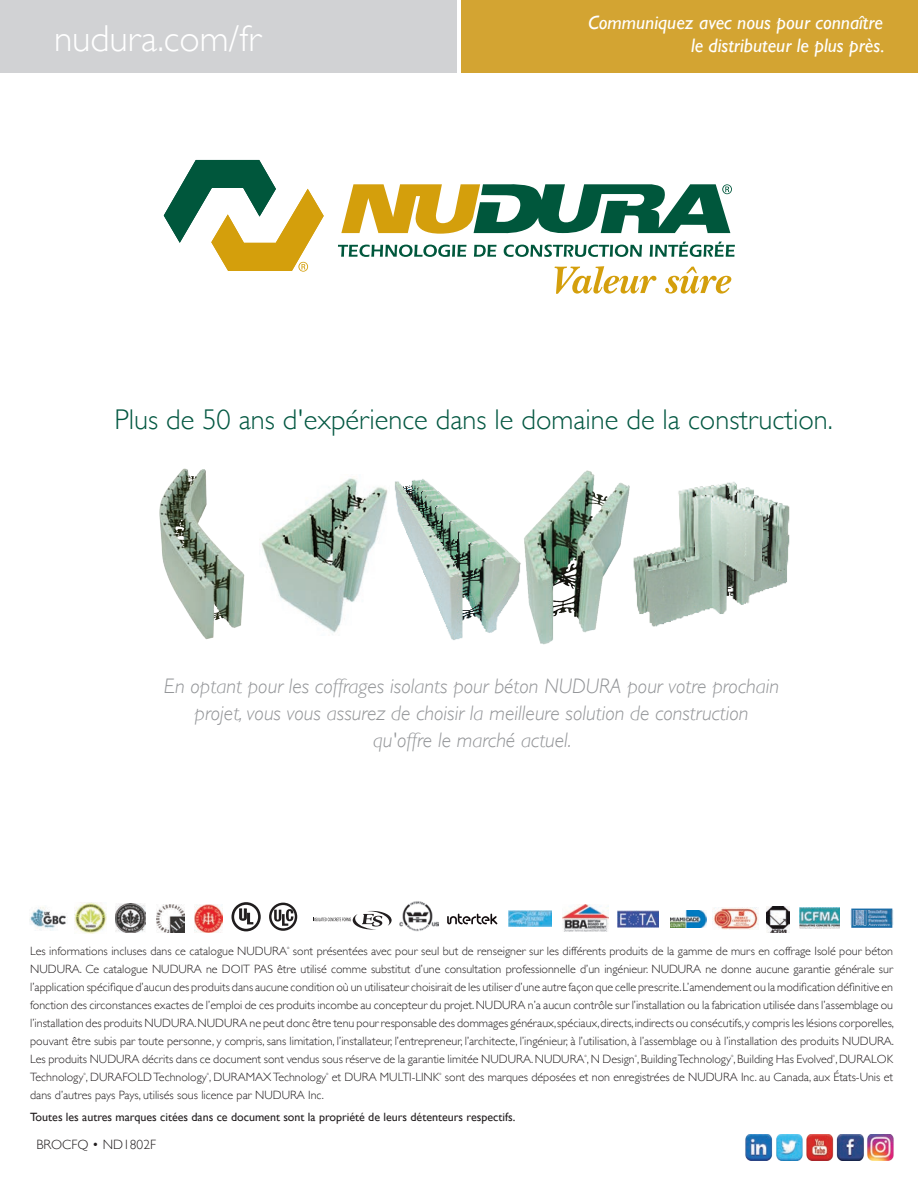
<style>
.page{position:relative;width:918px;height:1188px;background:#fff}
.page>*{position:absolute;margin:0;border:0;box-sizing:border-box;transform-origin:0 0}
.t1{font:300 37.5px "Gill Sans";color:#fff}
.t2{font:300 28.5px "Gill Sans";color:#045842}
.t3{font:italic 300 21px/27px "Gill Sans";color:#939598;text-align:center}
.t4{font:italic 19.5px/22.5px "Gill Sans";color:#fff;text-align:right}
.t5{font:300 13.5px "Gill Sans";color:#231f20}
.t6{font:300 12px/18px "Gill Sans";color:#231f20;text-align:justify}
.t7{font:12px "Gill Sans";color:#231f20}
.t8{font:300 3px "Gill Sans";color:#231f20}
</style>
<div class="page">
<div style="left:0;top:0;width:457px;height:73px;background:#d1d2d4"></div>
<div style="left:461px;top:0;width:457px;height:73px;background:#d3a432"></div>
<svg style="left:338px;top:245px;width:129px;height:12px"></svg>
<svg style="left:474px;top:245px;width:23px;height:12px"></svg>
<svg style="left:504px;top:245px;width:138px;height:12px"></svg>
<svg style="left:650px;top:242px;width:85px;height:15px"></svg>
<svg style="left:554px;top:266px;width:102px;height:28px"></svg>
<svg style="left:665px;top:267px;width:66px;height:27px"></svg>
<svg style="left:341px;top:184px;width:391px;height:50px"></svg>
<svg style="left:164px;top:160px;width:160px;height:112px"></svg>
<img style="left:745px;top:1134px;width:149px;height:27px">
<img style="left:850px;top:908px;width:43px;height:20px">
<img style="left:195px;top:905px;width:28px;height:28px">
<div style="left:269px;top:903px;width:28px;height:28px;border:2px solid #201d1e;border-radius:50%"></div>
<svg style="left:274px;top:909px;width:19px;height:17px"></svg>
<div style="left:231px;top:902px;width:30px;height:29px;border:3px solid #201d1e;border-radius:50%"></div>
<svg style="left:239px;top:908px;width:15px;height:17px"></svg>
<img style="left:563px;top:904px;width:45px;height:27px">
<img style="left:617px;top:911px;width:41px;height:16px">
<img style="left:399px;top:901px;width:39px;height:31px">
<img style="left:75px;top:902px;width:32px;height:32px">
<img style="left:116px;top:904px;width:29px;height:29px">
<img style="left:156px;top:904px;width:28px;height:29px">
<img style="left:509px;top:911px;width:43px;height:15px">
<svg style="left:313px;top:911px;width:79px;height:19px"></svg>
<svg style="left:447px;top:914px;width:50px;height:10px"></svg>
<img style="left:800px;top:908px;width:40px;height:21px">
<img style="left:767px;top:906px;width:22px;height:27px">
<img style="left:670px;top:911px;width:36px;height:16px">
<img style="left:713px;top:908px;width:46px;height:22px">
<img style="left:30px;top:907px;width:36px;height:23px">
<img style="left:634px;top:482px;width:156px;height:145px">
<img style="left:395px;top:479px;width:125px;height:161px">
<img style="left:520px;top:470px;width:114px;height:175px">
<img style="left:159px;top:468px;width:86px;height:172px">
<img style="left:261px;top:478px;width:127px;height:155px">
<h1 class="t1" style="left:54px;top:9px;width:208px">nudura.com/fr</h1>
<h3 class="t4" style="left:588px;top:12px;width:298px">Communiquez avec nous pour connaître le distributeur le plus près.</h3>
<h2 class="t2" style="left:114px;top:397px;width:720px">Plus de 50 ans d'expérience dans le domaine de la construction.</h2>
<h3 class="t3" style="left:164px;top:672px;width:617px">En optant pour les coffrages isolants pour béton NUDURA pour votre prochain projet, vous vous assurez de choisir la meilleure solution de construction qu'offre le marché actuel.</h3>
<p class="t6" style="left:30px;top:942px;width:258px">Les informations incluses dans ce catalogue NUDURA</p>
<p class="t8" style="left:287px;top:945px;width:4px">®</p>
<p class="t6" style="left:30px;top:942px;width:865px;text-indent:263px">sont présentées avec pour seul but de renseigner sur les différents produits de la gamme de murs en coffrage Isolé pour béton NUDURA. Ce catalogue NUDURA ne DOIT PAS être utilisé comme substitut d’une consultation professionnelle d’un ingénieur. NUDURA ne donne aucune garantie générale sur l’application spécifique d’aucun des produits dans aucune condition où un utilisateur choisirait de les utiliser d’une autre façon que celle prescrite. L’amendement ou la modification définitive en fonction des circonstances exactes de l’emploi de ces produits incombe au concepteur du projet. NUDURA n’a aucun contrôle sur l’installation ou la fabrication utilisée dans l’assemblage ou l’installation des produits NUDURA. NUDURA ne peut donc être tenu pour responsable des dommages généraux, spéciaux, directs, indirects ou consécutifs, y compris les lésions corporelles, pouvant être subis par toute personne, y compris, sans limitation, l’installateur, l’entrepreneur, l’architecte, l’ingénieur, à l’utilisation, à l’assemblage ou à l’installation des produits NUDURA.<br>Les produits NUDURA décrits dans ce document sont vendus sous réserve de la garantie limitée NUDURA. NUDURA , N Design , Building Technology , Building Has Evolved , DURALOK</p>
<p class="t8" style="left:585px;top:1053px;width:4px">®</p>
<p class="t8" style="left:635px;top:1053px;width:4px">®</p>
<p class="t8" style="left:731px;top:1053px;width:4px">®</p>
<p class="t8" style="left:833px;top:1053px;width:4px">®</p>
<p class="t8" style="left:83px;top:1071px;width:4px">®</p>
<p class="t8" style="left:207px;top:1071px;width:4px">®</p>
<p class="t8" style="left:326px;top:1071px;width:4px">®</p>
<p class="t6" style="left:332px;top:1068px;width:109px">et DURA MULTI-LINK</p>
<p class="t8" style="left:439px;top:1071px;width:4px">®</p>
<p class="t6" style="left:445px;top:1068px;width:450px">sont des marques déposées et non enregistrées de NUDURA Inc. au Canada, aux États-Unis et</p>
<p class="t6" style="left:30px;top:1086px;width:295px">dans d’autres pays Pays, utilisés sous licence par NUDURA Inc.</p>
<p class="t7" style="left:30px;top:1110px;width:487px">Toutes les autres marques citées dans ce document sont la propriété de leurs détenteurs respectifs.</p>
<p class="t6" style="left:30px;top:1068px;width:298px">Technology , DURAFOLD Technology , DURAMAX Technology</p>
<p class="t5" style="left:36px;top:1134px;width:121px">BROCFQ • ND1802F</p>
</div>
